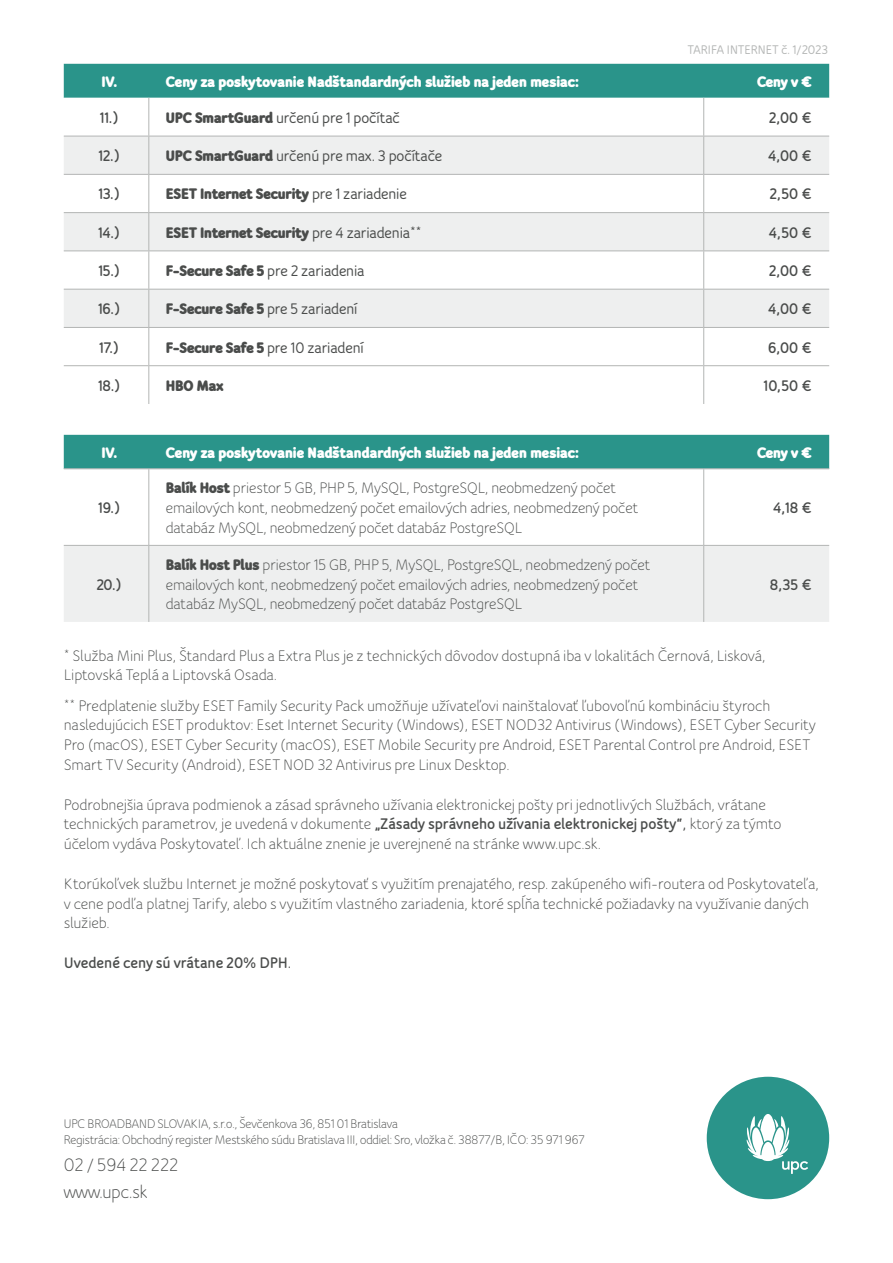
<style>
.page{position:relative;width:893px;height:1263px;background:#fff}
.page>*{position:absolute;margin:0;border:0;box-sizing:border-box;transform-origin:0 0}
.t1{font:19.5px/27px "Bloom Speak OT";color:#4a4c4b}
.t2{font:16.5px/19.8px "Bloom Speak Body";letter-spacing:-.01em;color:#4a4c4b}
.t3{font:16.5px/19.8px "Bloom Speak Title";letter-spacing:-.005em;color:#4a4c4b}
.t4{font:900 16.5px "Bloom Speak Title";letter-spacing:.005em;color:#fff}
.t5{font:700 16.5px "Bloom Speak Title";letter-spacing:-.01em;color:#4a4c4b}
.t6{font:900 16.5px "Bloom Speak Title";letter-spacing:-.005em;color:#4a4c4b}
.t7{font:800 16.5px "Bloom Speak Title";color:#4a4c4b}
.t8{font:800 16.5px "Bloom Speak Body";letter-spacing:-.005em;color:#4a4c4b}
.t9{font:13.5px/16.2px "Bloom Speak OT";color:#4a4c4b}
.t10{font:700 13.5px "Bloom Speak OT";letter-spacing:.01em;color:#b3b5b4}
.s1{font-weight:900}
.s2{font-weight:700}
.s3{font-weight:800}
</style>
<div class="page">
<div style="left:64px;top:435px;width:765px;height:33px;background:#2a948a"></div>
<svg style="left:64px;top:469px;width:765px;height:76px"></svg>
<div style="left:64px;top:546px;width:765px;height:76px;background:#eeefef"></div>
<hr style="left:64px;top:468px;width:85px;height:1px;background:#b3b5b4">
<hr style="left:149px;top:468px;width:555px;height:1px;background:#b3b5b4">
<hr style="left:148px;top:469px;width:1px;height:76px;background:#b3b5b4">
<hr style="left:704px;top:468px;width:125px;height:1px;background:#b3b5b4">
<hr style="left:703px;top:469px;width:1px;height:76px;background:#b3b5b4">
<hr style="left:64px;top:545px;width:85px;height:1px;background:#b3b5b4">
<hr style="left:149px;top:545px;width:555px;height:1px;background:#b3b5b4">
<hr style="left:148px;top:546px;width:1px;height:76px;background:#b3b5b4">
<hr style="left:704px;top:545px;width:125px;height:1px;background:#b3b5b4">
<hr style="left:703px;top:546px;width:1px;height:76px;background:#b3b5b4">
<div style="left:707px;top:1077px;width:122px;height:122px;background:#2a948a;border-radius:50%"></div>
<svg style="left:746px;top:1114px;width:62px;height:60px"></svg>
<div style="left:64px;top:64px;width:765px;height:34px;background:#2a948a"></div>
<svg style="left:64px;top:98px;width:765px;height:306px"></svg>
<svg style="left:64px;top:137px;width:765px;height:190px;fill:#eeefef"></svg>
<hr style="left:64px;top:327px;width:85px;height:1px;background:#b3b5b4">
<hr style="left:149px;top:327px;width:555px;height:1px;background:#b3b5b4">
<hr style="left:148px;top:328px;width:1px;height:37px;background:#b3b5b4">
<hr style="left:704px;top:327px;width:125px;height:1px;background:#b3b5b4">
<hr style="left:703px;top:328px;width:1px;height:37px;background:#b3b5b4">
<hr style="left:64px;top:365px;width:85px;height:1px;background:#b3b5b4">
<hr style="left:149px;top:365px;width:555px;height:1px;background:#b3b5b4">
<hr style="left:148px;top:366px;width:1px;height:38px;background:#b3b5b4">
<hr style="left:704px;top:365px;width:125px;height:1px;background:#b3b5b4">
<hr style="left:703px;top:366px;width:1px;height:38px;background:#b3b5b4">
<hr style="left:148px;top:98px;width:1px;height:38px;background:#b3b5b4">
<hr style="left:703px;top:98px;width:1px;height:38px;background:#b3b5b4">
<hr style="left:64px;top:136px;width:85px;height:1px;background:#b3b5b4">
<hr style="left:149px;top:136px;width:555px;height:1px;background:#b3b5b4">
<hr style="left:148px;top:136px;width:1px;height:38px;background:#b3b5b4">
<hr style="left:704px;top:136px;width:125px;height:1px;background:#b3b5b4">
<hr style="left:703px;top:136px;width:1px;height:38px;background:#b3b5b4">
<hr style="left:64px;top:174px;width:85px;height:1px;background:#b3b5b4">
<hr style="left:149px;top:174px;width:555px;height:1px;background:#b3b5b4">
<hr style="left:148px;top:175px;width:1px;height:37px;background:#b3b5b4">
<hr style="left:704px;top:174px;width:125px;height:1px;background:#b3b5b4">
<hr style="left:703px;top:175px;width:1px;height:37px;background:#b3b5b4">
<hr style="left:64px;top:212px;width:85px;height:1px;background:#b3b5b4">
<hr style="left:149px;top:212px;width:555px;height:1px;background:#b3b5b4">
<hr style="left:148px;top:213px;width:1px;height:37px;background:#b3b5b4">
<hr style="left:704px;top:212px;width:125px;height:1px;background:#b3b5b4">
<hr style="left:703px;top:213px;width:1px;height:37px;background:#b3b5b4">
<hr style="left:64px;top:250px;width:85px;height:1px;background:#b3b5b4">
<hr style="left:149px;top:250px;width:555px;height:1px;background:#b3b5b4">
<hr style="left:148px;top:251px;width:1px;height:38px;background:#b3b5b4">
<hr style="left:704px;top:250px;width:125px;height:1px;background:#b3b5b4">
<hr style="left:703px;top:251px;width:1px;height:38px;background:#b3b5b4">
<hr style="left:64px;top:289px;width:85px;height:1px;background:#b3b5b4">
<hr style="left:149px;top:289px;width:555px;height:1px;background:#b3b5b4">
<hr style="left:148px;top:290px;width:1px;height:37px;background:#b3b5b4">
<hr style="left:704px;top:289px;width:125px;height:1px;background:#b3b5b4">
<hr style="left:703px;top:290px;width:1px;height:37px;background:#b3b5b4">
<p class="t10" style="left:688px;top:42px;width:142px">TARIFA INTERNET č. 1/2023</p>
<p class="t4" style="left:102px;top:72px;width:17px">IV.</p>
<p class="t4" style="left:166px;top:72px;width:415px">Ceny za poskytovanie Nadštandardných služieb na jeden mesiac:</p>
<p class="t4" style="left:757px;top:72px;width:57px">Ceny v €</p>
<p class="t7" style="left:100px;top:108px;width:21px">11.)</p>
<p class="t5" style="left:166px;top:108px;width:236px"><span class="s1">UPC SmartGuard</span> určenú pre 1 počítač</p>
<p class="t7" style="left:769px;top:108px;width:45px">2,00 €</p>
<p class="t7" style="left:98px;top:146px;width:23px">12.)</p>
<p class="t5" style="left:166px;top:146px;width:278px"><span class="s1">UPC SmartGuard</span> určenú pre max. 3 počítače</p>
<p class="t7" style="left:768px;top:146px;width:46px">4,00 €</p>
<p class="t7" style="left:98px;top:184px;width:24px">13.)</p>
<p class="t6" style="left:166px;top:185px;width:243px">ESET Internet Security <span class="s2">pre 1 zariadenie</span></p>
<p class="t7" style="left:769px;top:184px;width:44px">2,50 €</p>
<p class="t7" style="left:98px;top:223px;width:24px">14.)</p>
<p class="t6" style="left:166px;top:223px;width:257px">ESET Internet Security <span class="s2">pre 4 zariadenia**</span></p>
<p class="t7" style="left:769px;top:223px;width:45px">4,50 €</p>
<p class="t7" style="left:98px;top:261px;width:24px">15.)</p>
<p class="t5" style="left:166px;top:261px;width:200px"><span class="s1">F-Secure Safe 5</span> pre 2 zariadenia</p>
<p class="t7" style="left:769px;top:261px;width:45px">2,00 €</p>
<p class="t7" style="left:98px;top:299px;width:24px">16.)</p>
<p class="t6" style="left:166px;top:299px;width:193px">F-Secure Safe 5 <span class="s2">pre 5 zariadení</span></p>
<p class="t7" style="left:768px;top:299px;width:46px">4,00 €</p>
<p class="t7" style="left:99px;top:337px;width:22px">17.)</p>
<p class="t5" style="left:166px;top:338px;width:199px"><span class="s1">F-Secure Safe 5</span> pre 10 zariadení</p>
<p class="t7" style="left:768px;top:337px;width:46px">6,00 €</p>
<p class="t7" style="left:98px;top:376px;width:24px">18.)</p>
<p class="t6" style="left:166px;top:376px;width:59px">HBO Max</p>
<p class="t7" style="left:763px;top:376px;width:50px">10,50 €</p>
<p class="t4" style="left:102px;top:443px;width:17px">IV.</p>
<p class="t4" style="left:166px;top:443px;width:415px">Ceny za poskytovanie Nadštandardných služieb na jeden mesiac:</p>
<p class="t4" style="left:757px;top:443px;width:57px">Ceny v €</p>
<p class="t7" style="left:98px;top:498px;width:24px">19.)</p>
<p class="t3" style="left:166px;top:478px;width:474px"><span class="s1">Balík Host</span> priestor 5 GB, PHP 5, MySQL, PostgreSQL, neobmedzený počet emailových kont, neobmedzený počet emailových adries, neobmedzený počet databáz MySQL, neobmedzený počet databáz PostgreSQL</p>
<p class="t7" style="left:773px;top:498px;width:41px">4,18 €</p>
<p class="t7" style="left:96px;top:575px;width:27px">20.)</p>
<p class="t3" style="left:166px;top:555px;width:486px"><span class="s1">Balík Host Plus</span> priestor 15 GB, PHP 5, MySQL, PostgreSQL, neobmedzený počet emailových kont, neobmedzený počet emailových adries, neobmedzený počet databáz MySQL, neobmedzený počet databáz PostgreSQL</p>
<p class="t7" style="left:770px;top:575px;width:44px">8,35 €</p>
<p class="t2" style="left:64px;top:645px;width:703px">* Služba Mini Plus, Štandard Plus a Extra Plus je z technických dôvodov dostupná iba v lokalitách Černová, Lisková,<br>Liptovská Teplá a Liptovská Osada.</p>
<p class="t2" style="left:64px;top:695px;width:754px">** Predplatenie služby ESET Family Security Pack umožňuje užívateľovi nainštalovať ľubovoľnú kombináciu štyroch nasledujúcich ESET produktov: Eset Internet Security (Windows), ESET NOD32 Antivirus (Windows), ESET Cyber Security Pro (macOS), ESET Cyber Security (macOS), ESET Mobile Security pre Android, ESET Parental Control pre Android, ESET Smart TV Security (Android), ESET NOD 32 Antivirus pre Linux Desktop.</p>
<p class="t2" style="left:64px;top:794px;width:719px">Podrobnejšia úprava podmienok a zásad správneho užívania elektronickej pošty pri jednotlivých Službách, vrátane technických parametrov, je uvedená v dokumente <span class="s3">„Zásady správneho užívania elektronickej pošty“</span><span class="s2">,</span> ktorý za týmto účelom vydáva Poskytovateľ. Ich aktuálne znenie je uverejnené na stránke www.upc.sk.</p>
<p class="t2" style="left:64px;top:874px;width:757px">Ktorúkoľvek službu Internet je možné poskytovať s využitím prenajatého, resp. zakúpeného wifi-routera od Poskytovateľa, v cene podľa platnej Tarify, alebo s využitím vlastného zariadenia, ktoré spĺňa technické požiadavky na využívanie daných služieb.</p>
<p class="t8" style="left:64px;top:953px;width:229px">Uvedené ceny sú vrátane 20% DPH<span class="s2">.</span></p>
<p class="t9" style="left:64px;top:1116px;width:522px">UPC BROADBAND SLOVAKIA, s.r.o., Ševčenkova 36, 851 01 Bratislava<br>Registrácia: Obchodný register Mestského súdu Bratislava III, oddiel: Sro, vložka č. 38877/B, IČO: 35 971 967</p>
<p class="t1" style="left:64px;top:1151px;width:116px">02 / 594 22 222 www.upc.sk</p>
</div>
